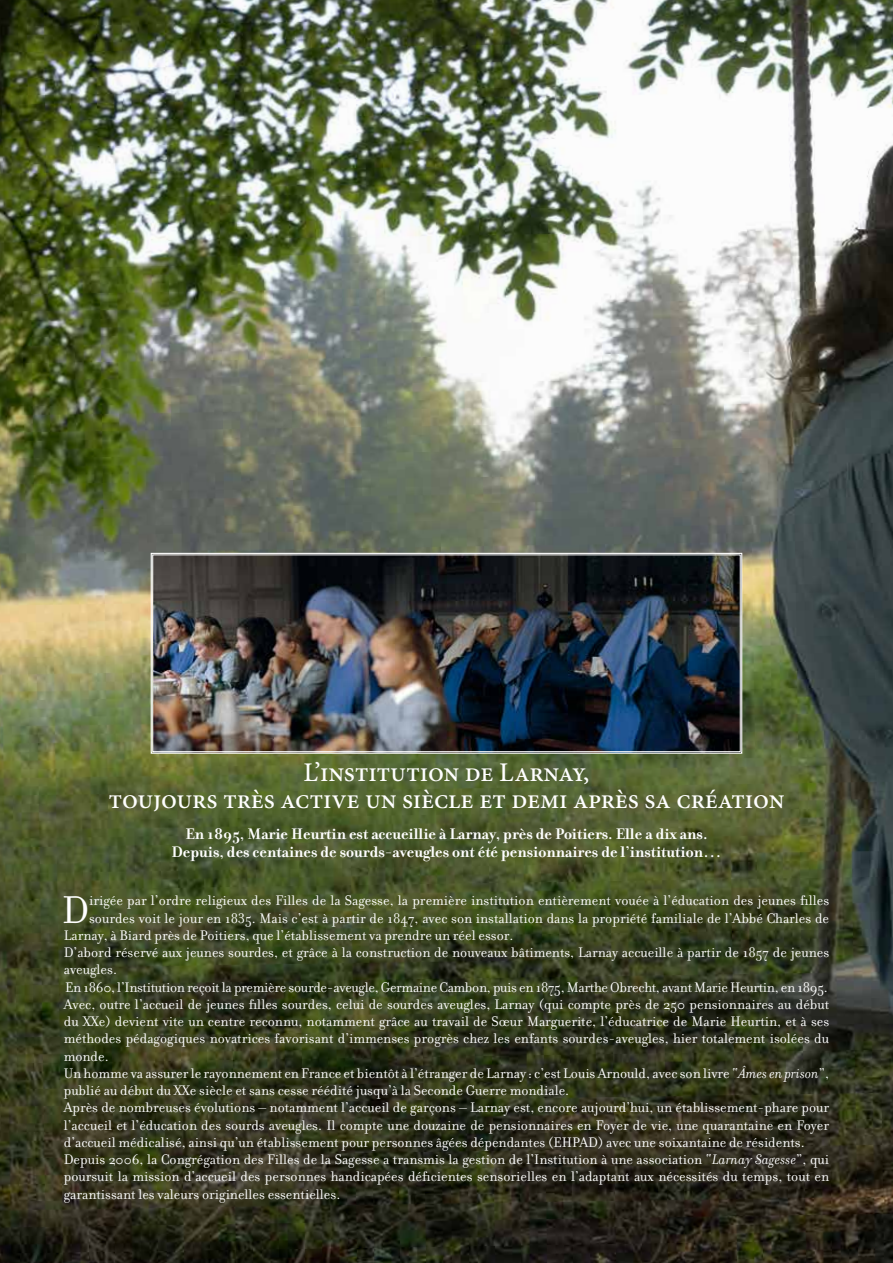
<style>
.page{position:relative;width:893px;height:1263px;background:#fff}
.page>*{position:absolute;margin:0;border:0;box-sizing:border-box;transform-origin:0 0}
.t1{font:41.7px "Filosofia";color:#fff}
.t2{font:500 27px/27px "Minion Pro";letter-spacing:-.01em;color:#fff;text-align:center}
.t3{font:700 16.5px/18.8px "Filosofia";color:#fff;text-align:center}
.t4{font:15px "Filosofia";color:#fff}
.t5{font:15px "Filosofia";letter-spacing:-.02em;color:#fff}
.s1{font-style:italic}
</style>
<div class="page">
<img style="left:0;top:0;width:893px;height:1263px">
<img style="left:150px;top:552px;width:593px;height:202px">
<div style="left:153px;top:555px;width:587px;height:197px;border:1px solid #fff"></div>
<h2 class="t2" style="left:109px;top:759px;width:677px">L’institution de Larnay,<br>toujours très active un siècle et demi après sa création</h2>
<p class="t3" style="left:171px;top:824px;width:552px">En 1895, Marie Heurtin est accueillie à Larnay, près de Poitiers. Elle a dix ans.<br>Depuis, des centaines de sourds-aveugles ont été pensionnaires de l’institution…</p>
<h1 class="t1" style="left:62px;top:886px;width:29px">D</h1>
<p class="t4" style="left:89px;top:892px;width:741px">irigée par l’ordre religieux des Filles de la Sagesse, la première institution entièrement vouée à l’éducation des jeunes filles</p>
<p class="t4" style="left:89px;top:910px;width:741px">sourdes voit le jour en 1835. Mais c’est à partir de 1847, avec son installation dans la propriété familiale de l’Abbé Charles de</p>
<p class="t4" style="left:64px;top:927px;width:451px">Larnay, à Biard près de Poitiers, que l’établissement va prendre un réel essor.</p>
<p class="t4" style="left:64px;top:944px;width:767px">D’abord réservé aux jeunes sourdes, et grâce à la construction de nouveaux bâtiments, Larnay accueille à partir de 1857 de jeunes</p>
<p class="t4" style="left:64px;top:961px;width:55px">aveugles.</p>
<p class="t5" style="left:65px;top:979px;width:764px">En 1860, l’Institution reçoit la première sourde-aveugle, Germaine Cambon, puis en 1875, Marthe Obrecht, avant Marie Heurtin, en 1895.</p>
<p class="t4" style="left:64px;top:996px;width:767px">Avec, outre l’accueil de jeunes filles sourdes, celui de sourdes aveugles, Larnay (qui compte près de 250 pensionnaires au début</p>
<p class="t4" style="left:64px;top:1013px;width:767px">du XXe) devient vite un centre reconnu, notamment grâce au travail de Sœur Marguerite, l’éducatrice de Marie Heurtin, et à ses</p>
<p class="t4" style="left:64px;top:1030px;width:767px">méthodes pédagogiques novatrices favorisant d’immenses progrès chez les enfants sourdes-aveugles, hier totalement isolées du</p>
<p class="t4" style="left:64px;top:1048px;width:47px">monde.</p>
<p class="t4" style="left:64px;top:1065px;width:767px">Un homme va assurer le rayonnement en France et bientôt à l’étranger de Larnay : c’est Louis Arnould, avec son livre “<span class="s1">Âmes en prison</span>”,</p>
<p class="t4" style="left:64px;top:1082px;width:507px">publié au début du XXe siècle et sans cesse réédité jusqu’à la Seconde Guerre mondiale.</p>
<p class="t4" style="left:64px;top:1099px;width:767px">Après de nombreuses évolutions – notamment l’accueil de garçons – Larnay est, encore aujourd’hui, un établissement-phare pour</p>
<p class="t4" style="left:64px;top:1117px;width:767px">l’accueil et l’éducation des sourds aveugles. Il compte une douzaine de pensionnaires en Foyer de vie, une quarantaine en Foyer</p>
<p class="t4" style="left:64px;top:1134px;width:742px">d’accueil médicalisé, ainsi qu’un établissement pour personnes âgées dépendantes (EHPAD) avec une soixantaine de résidents.</p>
<p class="t4" style="left:64px;top:1151px;width:767px">Depuis 2006, la Congrégation des Filles de la Sagesse a transmis la gestion de l’Institution à une association “<span class="s1">Larnay Sagesse</span>”, qui</p>
<p class="t4" style="left:64px;top:1168px;width:767px">poursuit la mission d’accueil des personnes handicapées déficientes sensorielles en l’adaptant aux nécessités du temps, tout en</p>
<p class="t4" style="left:64px;top:1186px;width:278px">garantissant les valeurs originelles essentielles.</p>
</div>
